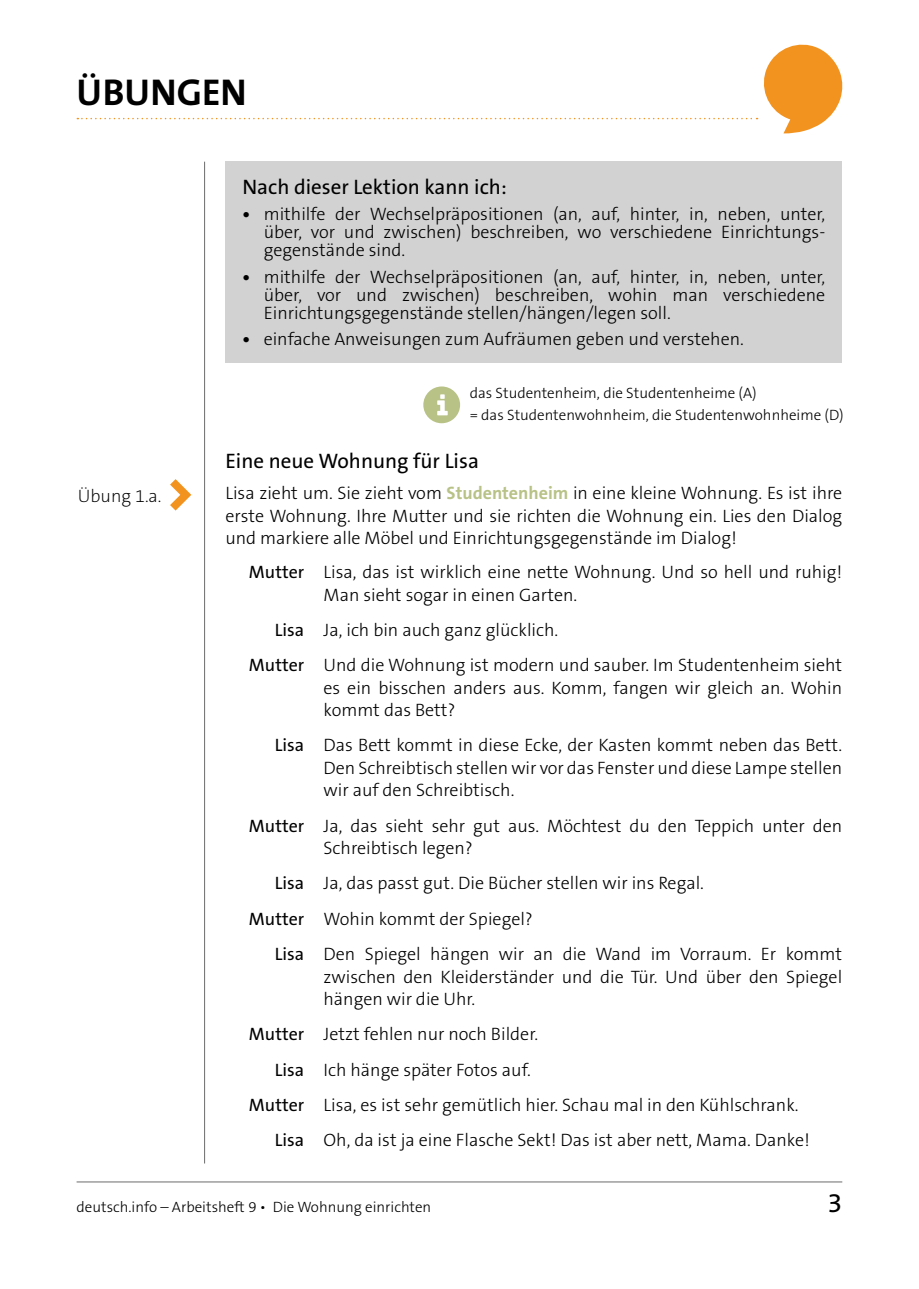
<style>
.page{position:relative;width:919px;height:1289px;background:#fff}
.page>*{position:absolute;margin:0;border:0;box-sizing:border-box;transform-origin:0 0}
.t1{font:700 37.5px "The Sans B7";color:#000}
.t2{font:27px "The Sans B5 Plain";color:#000}
.ExerciseTitle{font:21px "The Sans B5 Plain";color:#000}
.NormalText{font:300 18px/22.5px "The Sans B3";color:#000;text-align:justify}
.NormalText-2{font:18px "The Sans B5 Plain";color:#000}
.t3{font:200 18px "The Sans B2";color:#000}
.NoteText{font:300 15px/22.5px "The Sans B3";color:#000}
.s1{font-family:"The Sans B7";font-weight:700}
.s2{font-family:"The Sans B7";font-weight:700;color:#b8c287}
</style>
<div class="page">
<svg style="left:77px;top:44px;width:766px;height:89px"></svg>
<hr style="left:77px;top:1181px;width:765px;height:1px;background:#6c6c6c">
<hr style="left:204px;top:162px;width:1px;height:1001px;background:#6c6c6c">
<svg style="left:170px;top:479px;width:21px;height:31px"></svg>
<div style="left:225px;top:161px;width:617px;height:201px;background:#d2d2d2"></div>
<svg style="left:423px;top:386px;width:37px;height:37px"></svg>
<h1 class="t1" style="left:77px;top:72px;width:172px">ÜBUNGEN</h1>
<p class="ExerciseTitle" style="left:242px;top:175px;width:266px">Nach dieser Lektion kann ich:</p>
<p class="NormalText" style="left:264px;top:205px;width:563px;line-height:18px;text-indent:-21px"><span class="s1">•</span> mithilfe der Wechselpräpositionen (an, auf, hinter, in, neben, unter, über, vor und zwischen) beschreiben, wo verschiedene Einrichtungs&shy;gegenstände sind.</p>
<p class="NormalText" style="left:264px;top:268px;width:563px;line-height:18px;text-indent:-21px"><span class="s1">•</span> mithilfe der Wechselpräpositionen (an, auf, hinter, in, neben, unter, über, vor und zwischen) beschreiben, wohin man verschiedene Einrichtungsgegenstände stellen/hängen/legen soll.</p>
<p class="NormalText" style="left:242px;top:328px;width:503px"><span class="s1">•</span> einfache Anweisungen zum Aufräumen geben und verstehen.</p>
<p class="t3" style="left:78px;top:486px;width:85px">Übung 1.a.</p>
<p class="NoteText" style="left:469px;top:382px;width:375px">das Studentenheim, die Studentenheime (A)<br>= das Studentenwohnheim, die Studentenwohnheime (D)</p>
<p class="ExerciseTitle" style="left:225px;top:449px;width:255px">Eine neue Wohnung für Lisa</p>
<p class="NormalText" style="left:225px;top:482px;width:618px">Lisa zieht um. Sie zieht vom <span class="s2">Studentenheim</span> in eine kleine Wohnung. Es ist ihre erste Wohnung. Ihre Mutter und sie richten die Wohnung ein. Lies den Dialog und markiere alle Möbel und Einrichtungsgegenstände im Dialog!</p>
<p class="NormalText-2" style="left:249px;top:562px;width:57px">Mutter</p>
<p class="NormalText-2" style="left:275px;top:620px;width:31px">Lisa</p>
<p class="NormalText-2" style="left:249px;top:655px;width:57px">Mutter</p>
<p class="NormalText-2" style="left:275px;top:735px;width:31px">Lisa</p>
<p class="NormalText-2" style="left:249px;top:816px;width:57px">Mutter</p>
<p class="NormalText-2" style="left:275px;top:873px;width:31px">Lisa</p>
<p class="NormalText-2" style="left:249px;top:909px;width:57px">Mutter</p>
<p class="NormalText-2" style="left:275px;top:944px;width:31px">Lisa</p>
<p class="NormalText-2" style="left:249px;top:1024px;width:57px">Mutter</p>
<p class="NormalText-2" style="left:275px;top:1059px;width:31px">Lisa</p>
<p class="NormalText-2" style="left:249px;top:1095px;width:57px">Mutter</p>
<p class="NormalText-2" style="left:275px;top:1130px;width:31px">Lisa</p>
<p class="NormalText" style="left:323px;top:561px;width:520px">Lisa, das ist wirklich eine nette Wohnung. Und so hell und ruhig!<br>Man sieht sogar in einen Garten.</p>
<p class="NormalText" style="left:323px;top:619px;width:236px">Ja, ich bin auch ganz glücklich.</p>
<p class="NormalText" style="left:323px;top:654px;width:520px">Und die Wohnung ist modern und sauber. Im Studentenheim sieht es ein bisschen anders aus. Komm, fangen wir gleich an. Wohin kommt das Bett?</p>
<p class="NormalText" style="left:323px;top:734px;width:520px">Das Bett kommt in diese Ecke, der Kasten kommt neben das Bett.<br>Den Schreibtisch stellen wir vor das Fenster und diese Lampe stellen wir auf den Schreibtisch.</p>
<p class="NormalText" style="left:323px;top:815px;width:520px">Ja, das sieht sehr gut aus. Möchtest du den Teppich unter den<br>Schreibtisch legen?</p>
<p class="NormalText" style="left:323px;top:872px;width:382px">Ja, das passt gut. Die Bücher stellen wir ins Regal.</p>
<p class="NormalText" style="left:323px;top:908px;width:211px">Wohin kommt der Spiegel?</p>
<p class="NormalText" style="left:323px;top:943px;width:520px">Den Spiegel hängen wir an die Wand im Vorraum. Er kommt zwischen den Kleiderständer und die Tür. Und über den Spiegel hängen wir die Uhr.</p>
<p class="NormalText" style="left:323px;top:1023px;width:216px">Jetzt fehlen nur noch Bilder.</p>
<p class="NormalText" style="left:323px;top:1058px;width:209px">Ich hänge später Fotos auf.</p>
<p class="NormalText" style="left:323px;top:1094px;width:476px">Lisa, es ist sehr gemütlich hier. Schau mal in den Kühlschrank.</p>
<p class="NormalText" style="left:323px;top:1129px;width:488px">Oh, da ist ja eine Flasche Sekt! Das ist aber nett, Mama. Danke!</p>
<p class="NoteText" style="left:77px;top:1195px;width:356px">deutsch.info – Arbeitsheft 9 • Die Wohnung einrichten</p>
<h2 class="t2" style="left:827px;top:1188px;width:16px">3</h2>
</div>
